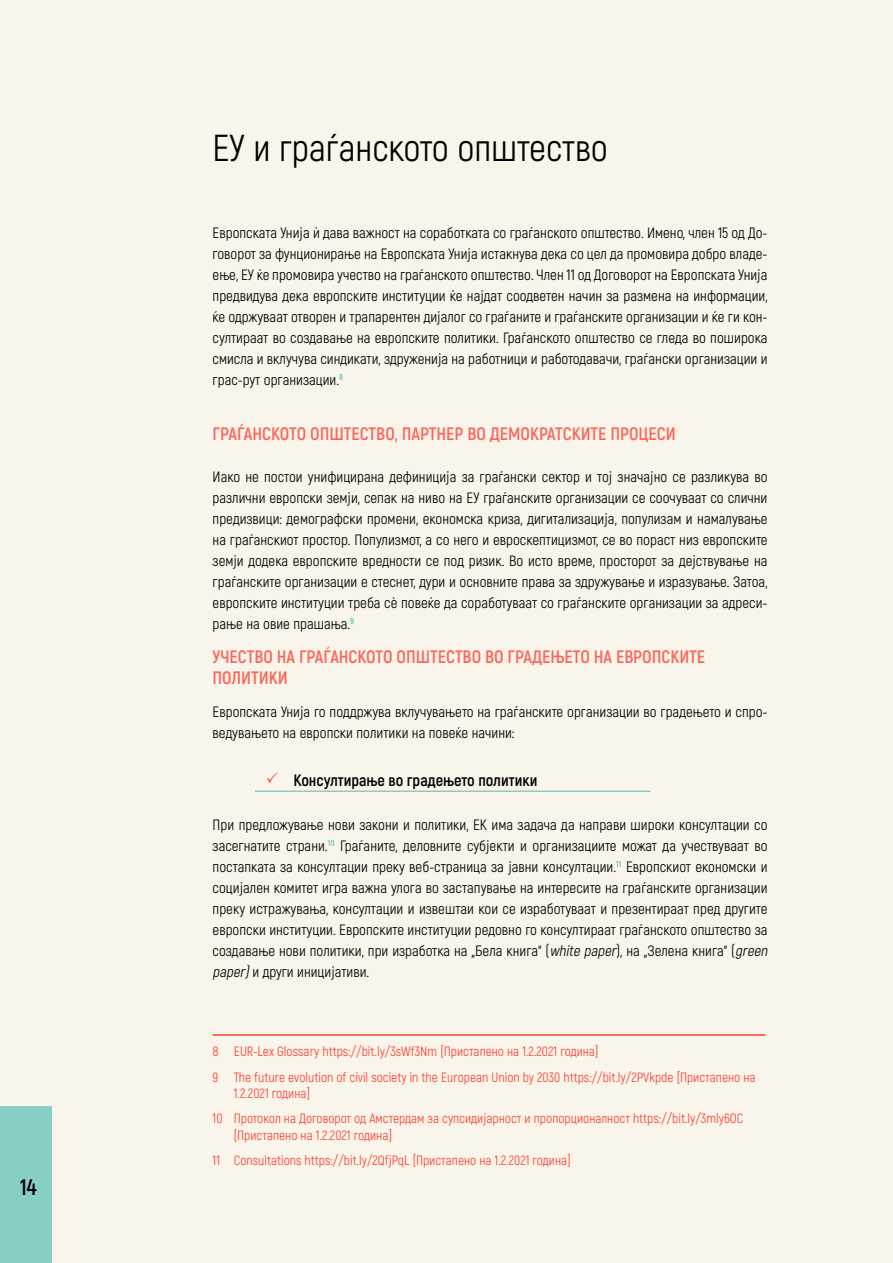
<style>
.page{position:relative;width:893px;height:1263px;background:#faf5eb}
.page>*{position:absolute;margin:0;border:0;box-sizing:border-box;transform-origin:0 0}
.t1{font:37.5px "Akrobat";color:#000}
.t2{font:700 22.5px "Akrobat";color:#000}
.t3{font:700 18px/21px "Akrobat";color:#fd665c}
.t4{font:700 16.5px "Akrobat";color:#000}
.t5{font:15px/21px "Akrobat";color:#000;text-align:justify}
.t6{font:13.5px/25.5px "Akrobat";color:#fc4033}
.s1{font-style:italic}
</style>
<div class="page">
<div style="left:0;top:1106px;width:51px;height:157px;background:#87cfc4"></div>
<hr style="left:255px;top:790px;width:34px;height:2px;background:#87cfc4">
<hr style="left:289px;top:790px;width:362px;height:2px;background:#87cfc4">
<hr style="left:213px;top:1034px;width:552px;height:2px;background:#fc4033">
<h2 class="t2" style="left:20px;top:1173px;width:18px">14</h2>
<h1 class="t1" style="left:213px;top:126px;width:397px">ЕУ и граѓанското општество</h1>
<p class="t5" style="left:213px;top:222px;width:556px">Европската Унија ѝ дава важност на соработката со граѓанското општество. Имено, член 15 од До&shy;говорот за фунционирање на Европската Унија истакнува дека со цел да промовира добро владе&shy;ење, ЕУ ќе промовира учество на граѓанското општество. Член 11 од Договорот на Европската Унија предвидува дека европските институции ќе најдат соодветен начин за размена на информации, ќе одржуваат отворен и трапарентен дијалог со граѓаните и граѓанските организации и ќе ги кон&shy;султираат во создавање на европските политики. Граѓанското општество се гледа во поширока смисла и вклучува синдикати, здруженија на работници и работодавачи, граѓански организации и грас-рут организации.<sup>8</sup></p>
<p class="t3" style="left:213px;top:423px;width:464px">ГРАЃАНСКОТО ОПШТЕСТВО, ПАРТНЕР ВО ДЕМОКРАТСКИТЕ ПРОЦЕСИ</p>
<p class="t5" style="left:213px;top:466px;width:556px">Иако не постои унифицирана дефиниција за граѓански сектор и тој значајно се разликува во различни европски земји, сепак на ниво на ЕУ граѓанските организации се соочуваат со слични предизвици: демографски промени, економска криза, дигитализација, популизам и намалување на граѓанскиот простор. Популизмот, а со него и евроскептицизмот, се во пораст низ европските земји додека европските вредности се под ризик. Во исто време, просторот за дејствување на граѓанските организации е стеснет, дури и основните права за здружување и изразување. Затоа, европските институции треба сè повеќе да соработуваат со граѓанските организации за адреси&shy;рање на овие прашања.<sup>9</sup></p>
<p class="t3" style="left:213px;top:646px;width:494px">УЧЕСТВО НА ГРАЃАНСКОТО ОПШТЕСТВО ВО ГРАДЕЊЕТО НА ЕВРОПСКИТЕ<br>ПОЛИТИКИ</p>
<p class="t5" style="left:213px;top:702px;width:556px">Европската Унија го поддржува вклучувањето на граѓанските организации во градењето и спро&shy;ведувањето на европски политики на повеќе начини:</p>
<p class="t4" style="left:293px;top:770px;width:245px">Консултирање во градењето политики</p>
<p class="t5" style="left:213px;top:814px;width:560px;text-align:left">При предложување нови закони и политики, ЕК има задача да направи широки консултации со засегнатите страни.<sup>10</sup> Граѓаните, деловните субјекти и организациите можат да учествуваат во постапката за консултации преку веб-страница за јавни консултации.<sup>11</sup> Европскиот економски и социјален комитет игра важна улога во застапување на интересите на граѓанските организации преку истражувања, консултации и извештаи кои се изработуваат и презентираат пред другите европски институции. Европските институции редовно го консултираат граѓанското општество за создавање нови политики, при изработка на „Бела книга“ (<span class="s1">white paper</span>), на „Зелена книга“ (<span class="s1">green paper)</span>и други иницијативи.</p>
<p class="t6" style="left:213px;top:1039px;width:544px">8 EUR-Lex Glossary https://bit.ly/3sWf3Nm [Пристапено на 1.2.2021 година]<br>9 The future evolution of civil society in the European Union by 2030 https://bit.ly/2PVkpde [Пристапено на</p>
<p class="t6" style="left:213px;top:1080px;width:532px;text-indent:21px">1.2.2021 година]<br>10 Протокол на Договорот од Амстердам за супсидијарност и пропорционалност https://bit.ly/3mly6OC</p>
<p class="t6" style="left:213px;top:1122px;width:360px;text-indent:21px">[Пристапено на 1.2.2021 година]<br>11 Consultations https://bit.ly/2QfjPqL [Пристапено на 1.2.2021 година]</p>
</div>
